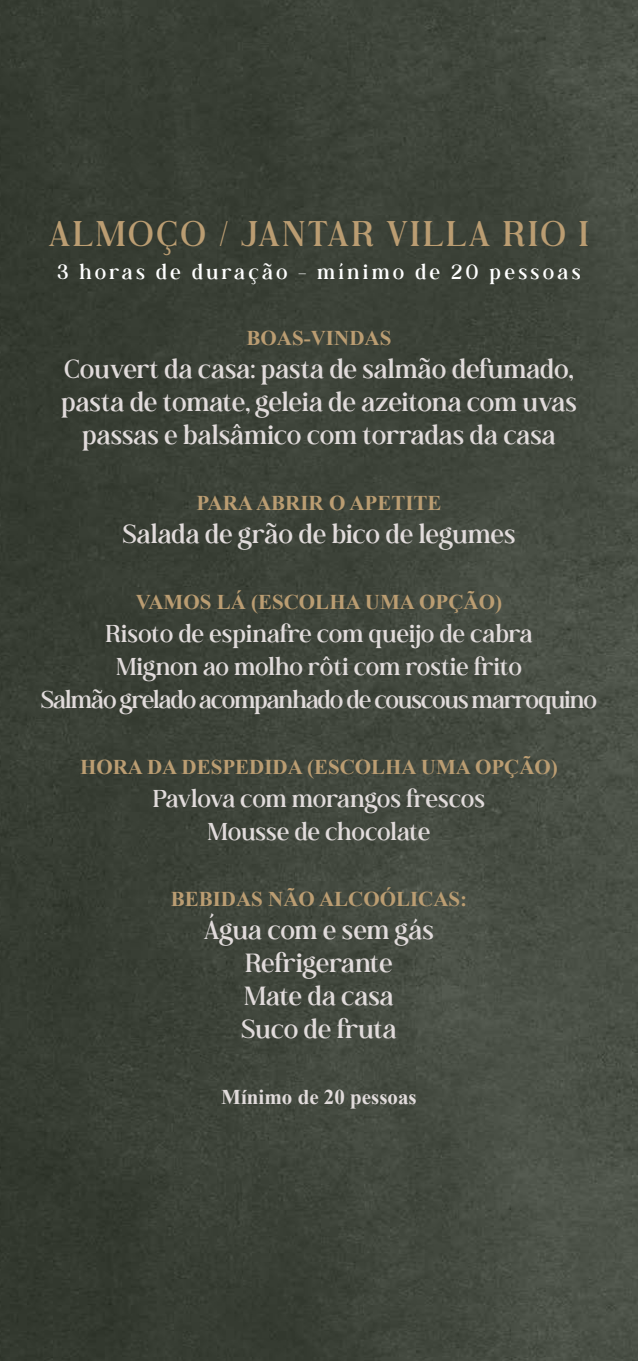
<style>
.page{position:relative;width:638px;height:1361px;background:#fff}
.page>*{position:absolute;margin:0;border:0;box-sizing:border-box;transform-origin:0 0}
.t1{font:28.5px "Andine";letter-spacing:.1em;color:#bb9d72}
.t2{font:21px/33px "Andine";color:#e1dbdb;text-align:center}
.t3{font:700 21px "Times New Roman";color:#bb9d72}
.t4{font:700 21px "Times New Roman";color:#e1dbdb}
.t5{font:19.5px/33px "Andine";letter-spacing:-.015em;color:#e1dbdb;text-align:center}
.t6{font:16.5px "Andine";letter-spacing:.2em;color:#fff}
</style>
<div class="page">
<img style="left:0;top:0;width:638px;height:1361px">
<h1 class="t1" style="left:49px;top:209px;width:541px">ALMOÇO / JANTAR VILLA RIO I</h1>
<p class="t6" style="left:57px;top:258px;width:525px">3 horas de duração – mínimo de 20 pessoas</p>
<p class="t3" style="left:247px;top:323px;width:146px">BOAS-VINDAS</p>
<p class="t2" style="left:61px;top:351px;width:517px">Couvert da casa: pasta de salmão defumado, pasta de tomate, geleia de azeitona com uvas passas e balsâmico com torradas da casa</p>
<p class="t3" style="left:196px;top:488px;width:247px">PARA ABRIR O APETITE</p>
<p class="t2" style="left:122px;top:516px;width:395px">Salada de grão de bico de legumes</p>
<p class="t3" style="left:136px;top:587px;width:367px">VAMOS LÁ (ESCOLHA UMA OPÇÃO)</p>
<p class="t5" style="left:41px;top:616px;width:557px">Risoto de espinafre com queijo de cabra<br>Mignon ao molho rôti com rostie frito<br>Salmão grelado acompanhado de couscous marroquino</p>
<p class="t3" style="left:80px;top:752px;width:479px">HORA DA DESPEDIDA (ESCOLHA UMA OPÇÃO)</p>
<p class="t5" style="left:153px;top:781px;width:333px">Pavlova com morangos frescos<br>Mousse de chocolate</p>
<p class="t3" style="left:171px;top:884px;width:298px">BEBIDAS NÃO ALCOÓLICAS:</p>
<p class="t2" style="left:204px;top:912px;width:231px">Água com e sem gás<br>Refrigerante<br>Mate da casa<br>Suco de fruta</p>
<p class="t4" style="left:221px;top:1082px;width:197px">Mínimo de 20 pessoas</p>
</div>
